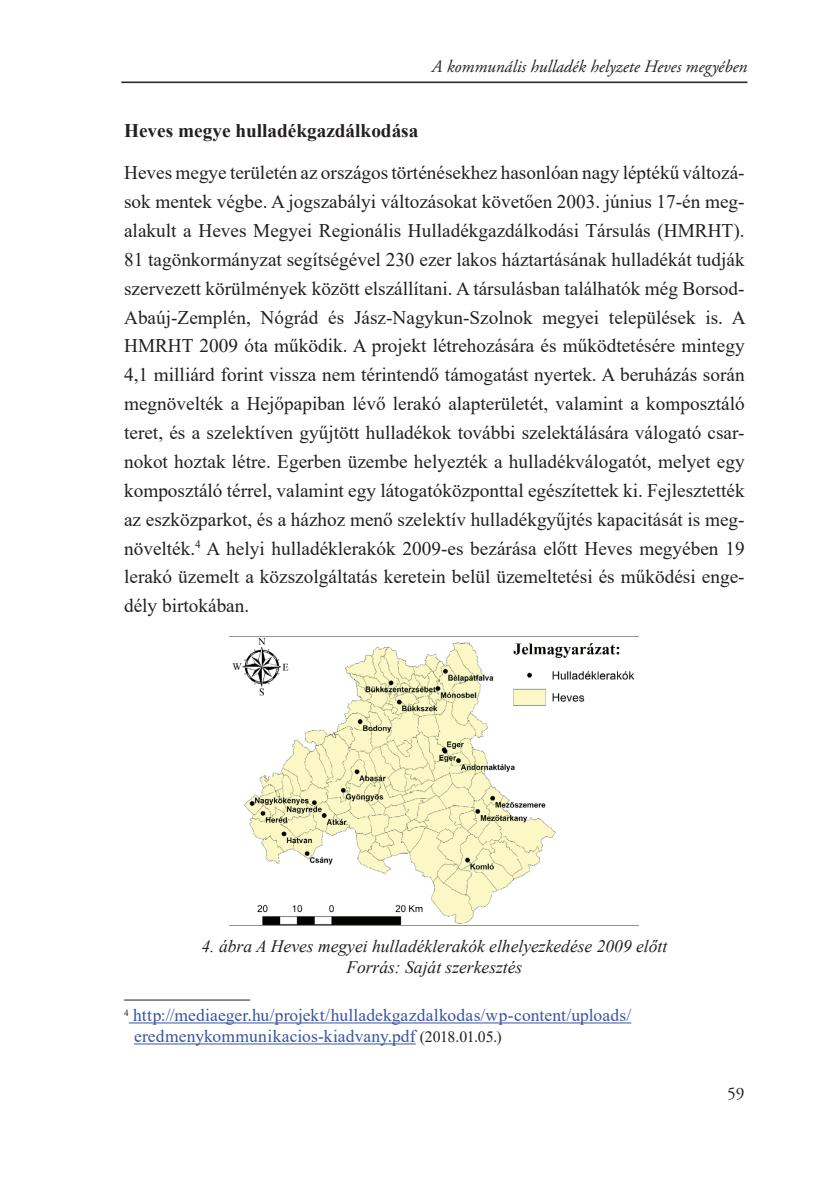
<style>
.page{position:relative;width:834px;height:1181px;background:#fff}
.page>*{position:absolute;margin:0;border:0;box-sizing:border-box;transform-origin:0 0}
.t1{font:19.25px/28.9px "Times New Roman";color:#231f20;text-align:justify}
.t2{font:700 19.25px "Times New Roman";color:#231f20}
.t3{font:17.5px/21px "Times New Roman";letter-spacing:.005em;color:#3853a3}
.t4{font:italic 17.5px/21px "Times New Roman";color:#231f20;text-align:center}
.t5{font:italic 17.5px "Adobe Garamond Pro";color:#231f20}
.t6{font:17.5px "Adobe Garamond Pro";color:#231f20}
.s1{font-size:15.75px;color:#231f20}
</style>
<div class="page">
<hr style="left:121px;top:82px;width:626px;height:1px;background:#231f20">
<img style="left:230px;top:636px;width:408px;height:289px">
<hr style="left:124px;top:999px;width:126px;height:1px;background:#231f20">
<hr style="left:129px;top:1022px;width:502px;height:1px;background:#3853a3">
<hr style="left:134px;top:1043px;width:281px;height:1px;background:#3853a3">
<p class="t5" style="left:432px;top:56px;width:317px">A kommunális hulladék helyzete Heves megyében</p>
<p class="t2" style="left:124px;top:117px;width:296px">Heves megye hulladékgazdálkodása</p>
<p class="t1" style="left:124px;top:158px;width:623px">Heves megye területén az országos történésekhez hasonlóan nagy léptékű változá&shy;sok mentek végbe. A jogszabályi változásokat követően 2003. június 17-én meg&shy;alakult a Heves Megyei Regionális Hulladékgazdálkodási Társulás (HMRHT).<br>81 tagönkormányzat segítségével 230 ezer lakos háztartásának hulladékát tudják szervezett körülmények között elszállítani. A társulásban találhatók még Borsod-Abaúj-Zemplén, Nógrád és Jász-Nagykun-Szolnok megyei települések is. A HMRHT 2009 óta működik. A projekt létrehozására és működtetésére mintegy 4,1 milliárd forint vissza nem térintendő támogatást nyertek. A beruházás során megnövelték a Hejőpapiban lévő lerakó alapterületét, valamint a komposztáló teret, és a szelektíven gyűjtött hulladékok további szelektálására válogató csar&shy;nokot hoztak létre. Egerben üzembe helyezték a hulladékválogatót, melyet egy komposztáló térrel, valamint egy látogatóközponttal egészítettek ki. Fejlesztették az eszközparkot, és a házhoz menő szelektív hulladékgyűjtés kapacitását is meg&shy;növelték.<sup>4</sup> A helyi hulladéklerakók 2009-es bezárása előtt Heves megyében 19 lerakó üzemelt a közszolgáltatás keretein belül üzemeltetési és működési enge&shy;dély birtokában.</p>
<p class="t4" style="left:201px;top:935px;width:467px">4. ábra A Heves megyei hulladéklerakók elhelyezkedése 2009 előtt<br>Forrás: Saját szerkesztés</p>
<p class="t3" style="left:134px;top:1004px;width:498px;text-indent:-10px"><sup>4</sup> http://mediaeger.hu/projekt/hulladekgazdalkodas/wp-content/uploads/ eredmenykommunikacios-kiadvany.pdf <span class="s1">(2018.01.05.)</span></p>
<p class="t6" style="left:727px;top:1083px;width:19px">59</p>
</div>
